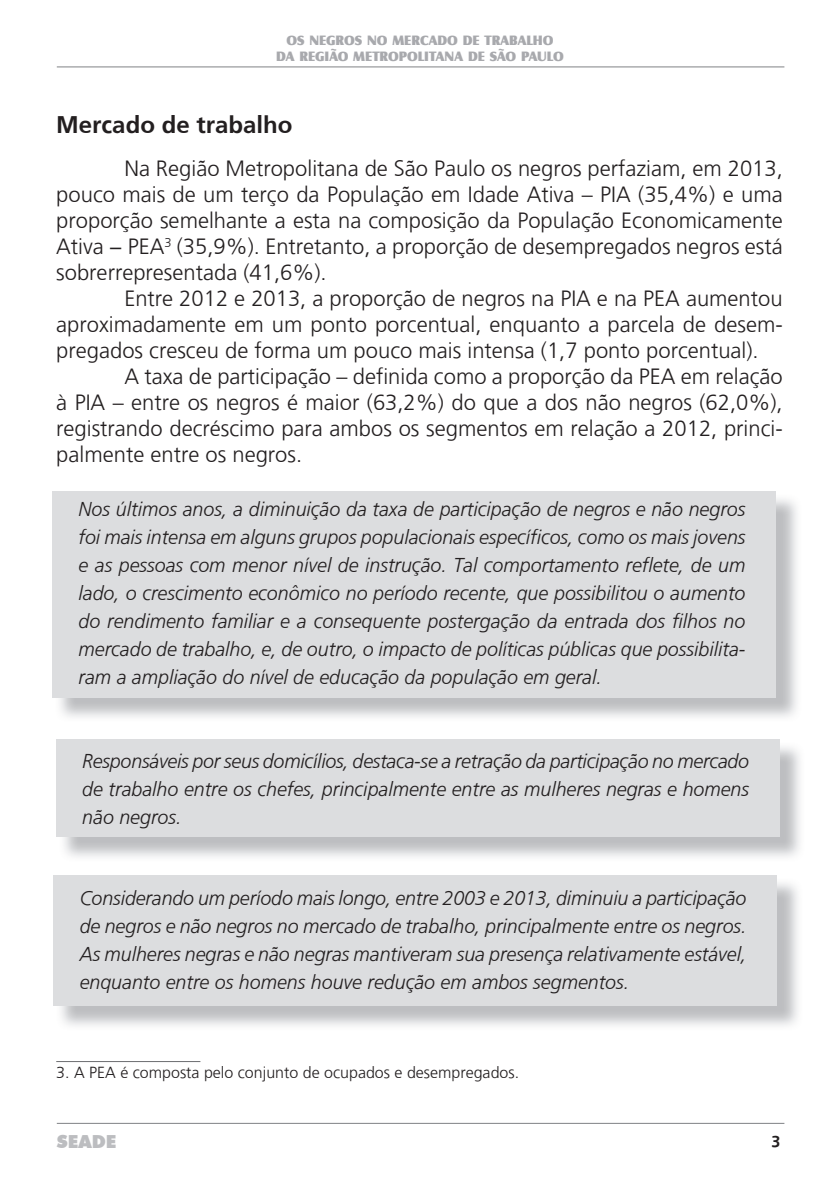
<style>
.page{position:relative;width:840px;height:1191px;background:#fff}
.page>*{position:absolute;margin:0;border:0;box-sizing:border-box;transform-origin:0 0}
.t1{font:700 24px "Frutiger";color:#231f20}
.t2{font:300 22px/26px "Frutiger";color:#231f20;text-align:justify}
.t3{font:italic 300 20px/28px "Frutiger";color:#231f20;text-align:justify}
.t4{font:900 18px "Futura BT";color:#bcbdc0}
.t5{font:300 16px "Frutiger";color:#231f20}
.t6{font:700 16px "Frutiger";color:#231f20}
.t7{font:14px/16px "Castle T Ultr";color:#a8a9ad;text-align:center}
</style>
<div class="page">
<hr style="left:57px;top:67px;width:727px;height:1px;background:#808285">
<hr style="left:57px;top:1123px;width:727px;height:1px;background:#808285">
<hr style="left:56px;top:1061px;width:144px;height:1px;background:#6c6d70">
<img style="left:55px;top:494px;width:742px;height:223px">
<div style="left:52px;top:491px;width:723px;height:206px;background:#dcdddf"></div>
<img style="left:64px;top:742px;width:736px;height:115px">
<div style="left:56px;top:739px;width:723px;height:98px;background:#dcdddf"></div>
<img style="left:56px;top:878px;width:742px;height:148px">
<div style="left:54px;top:875px;width:722px;height:130px;background:#dcdddf"></div>
<p class="t7" style="left:276px;top:33px;width:289px">OS NEGROS NO MERCADO DE TRABALHO<br>DA REGIÃO METROPOLITANA DE SÃO PAULO</p>
<p class="t1" style="left:56px;top:111px;width:238px">Mercado de trabalho</p>
<p class="t2" style="left:56px;top:155px;width:727px;text-indent:68px">Na Região Metropolitana de São Paulo os negros perfaziam, em 2013, pouco mais de um terço da População em Idade Ativa – PIA (35,4%) e uma proporção semelhante a esta na composição da População Economicamente Ativa − PEA<sup>3</sup> (35,9%). Entretanto, a proporção de desempregados negros está sobrerrepresentada (41,6%).</p>
<p class="t2" style="left:56px;top:285px;width:727px;text-indent:68px">Entre 2012 e 2013, a proporção de negros na PIA e na PEA aumentou aproximadamente em um ponto porcentual, enquanto a parcela de desem&shy;pregados cresceu de forma um pouco mais intensa (1,7 ponto porcentual).</p>
<p class="t2" style="left:56px;top:363px;width:727px;text-indent:68px">A taxa de participação – definida como a proporção da PEA em relação à PIA – entre os negros é maior (63,2%) do que a dos não negros (62,0%), registrando decréscimo para ambos os segmentos em relação a 2012, princi&shy;palmente entre os negros.</p>
<p class="t3" style="left:78px;top:494px;width:668px">Nos últimos anos, a diminuição da taxa de participação de negros e não negros foi mais intensa em alguns grupos populacionais específicos, como os mais jovens e as pessoas com menor nível de instrução. Tal comportamento reflete, de um lado, o crescimento econômico no período recente, que possibilitou o aumento do rendimento familiar e a consequente postergação da entrada dos filhos no mercado de trabalho, e, de outro, o impacto de políticas públicas que possibilita&shy;ram a ampliação do nível de educação da população em geral.</p>
<p class="t3" style="left:82px;top:746px;width:668px">Responsáveis por seus domicílios, destaca-se a retração da participação no mercado de trabalho entre os chefes, principalmente entre as mulheres negras e homens não negros.</p>
<p class="t3" style="left:80px;top:883px;width:668px">Considerando um período mais longo, entre 2003 e 2013, diminuiu a participação de negros e não negros no mercado de trabalho, principalmente entre os negros.<br>As mulheres negras e não negras mantiveram sua presença relativamente estável, enquanto entre os homens houve redução em ambos segmentos.</p>
<p class="t5" style="left:56px;top:1063px;width:464px">3. A PEA é composta pelo conjunto de ocupados e desempregados.</p>
<p class="t4" style="left:57px;top:1130px;width:61px">SEADE</p>
<p class="t6" style="left:771px;top:1131px;width:10px">3</p>
</div>
